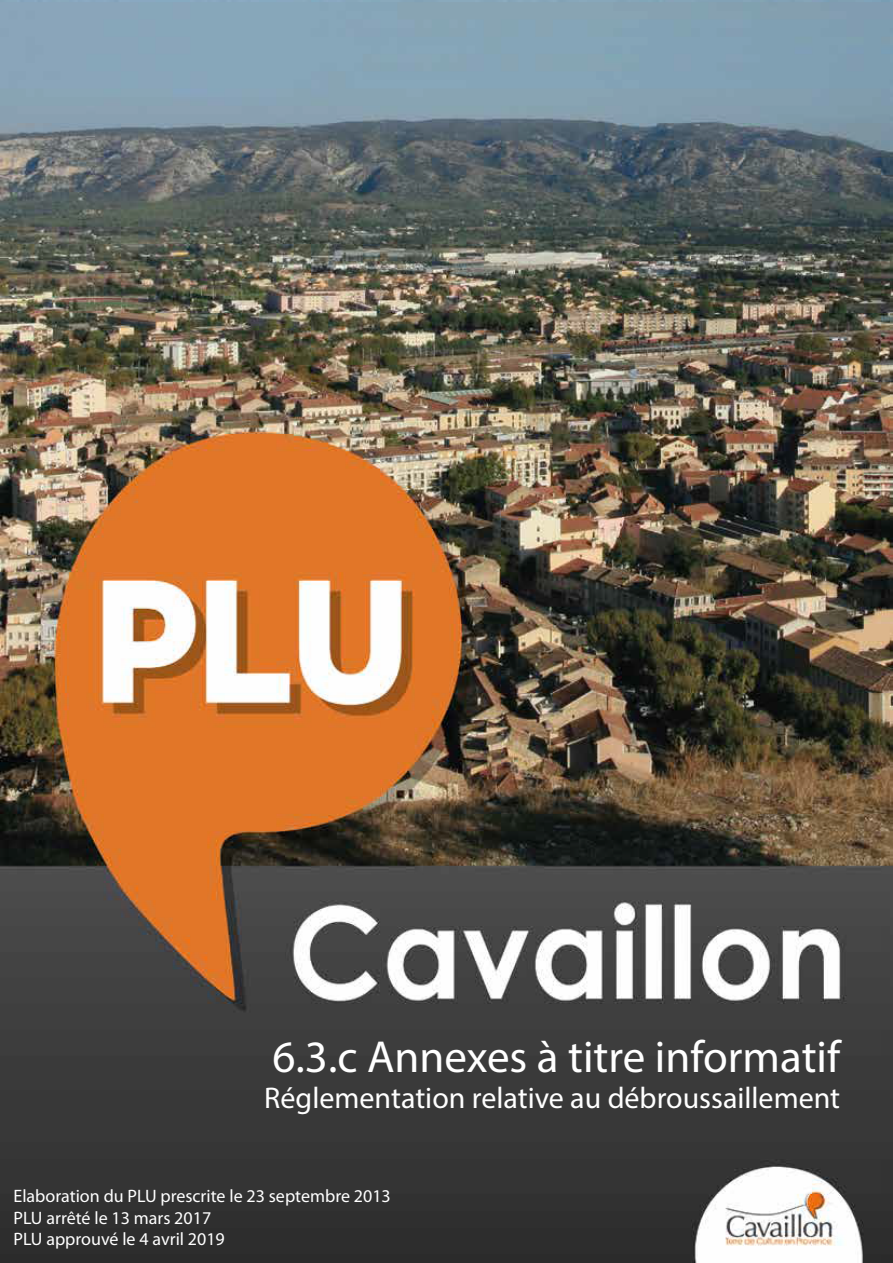
<style>
.page{position:relative;width:893px;height:1263px;background:#fff}
.page>*{position:absolute;margin:0;border:0;box-sizing:border-box;transform-origin:0 0}
.t1{font:700 45px "Myriad Pro";color:#fff}
.t2{font:700 30px "Myriad Pro";color:#fff}
.t3{font:18px/21.6px "Myriad Pro";color:#fff}
</style>
<div class="page">
<img style="left:0;top:0;width:893px;height:1263px">
<h1 class="t1" style="left:273px;top:1029px;width:569px">6.3.c Annexes à titre informatif</h1>
<h2 class="t2" style="left:264px;top:1079px;width:577px">Réglementation relative au débroussaillement</h2>
<p class="t3" style="left:13px;top:1185px;width:379px">Elaboration du PLU prescrite le 23 septembre 2013<br>PLU arrêté le 13 mars 2017<br>PLU approuvé le 4 avril 2019</p>
</div>
